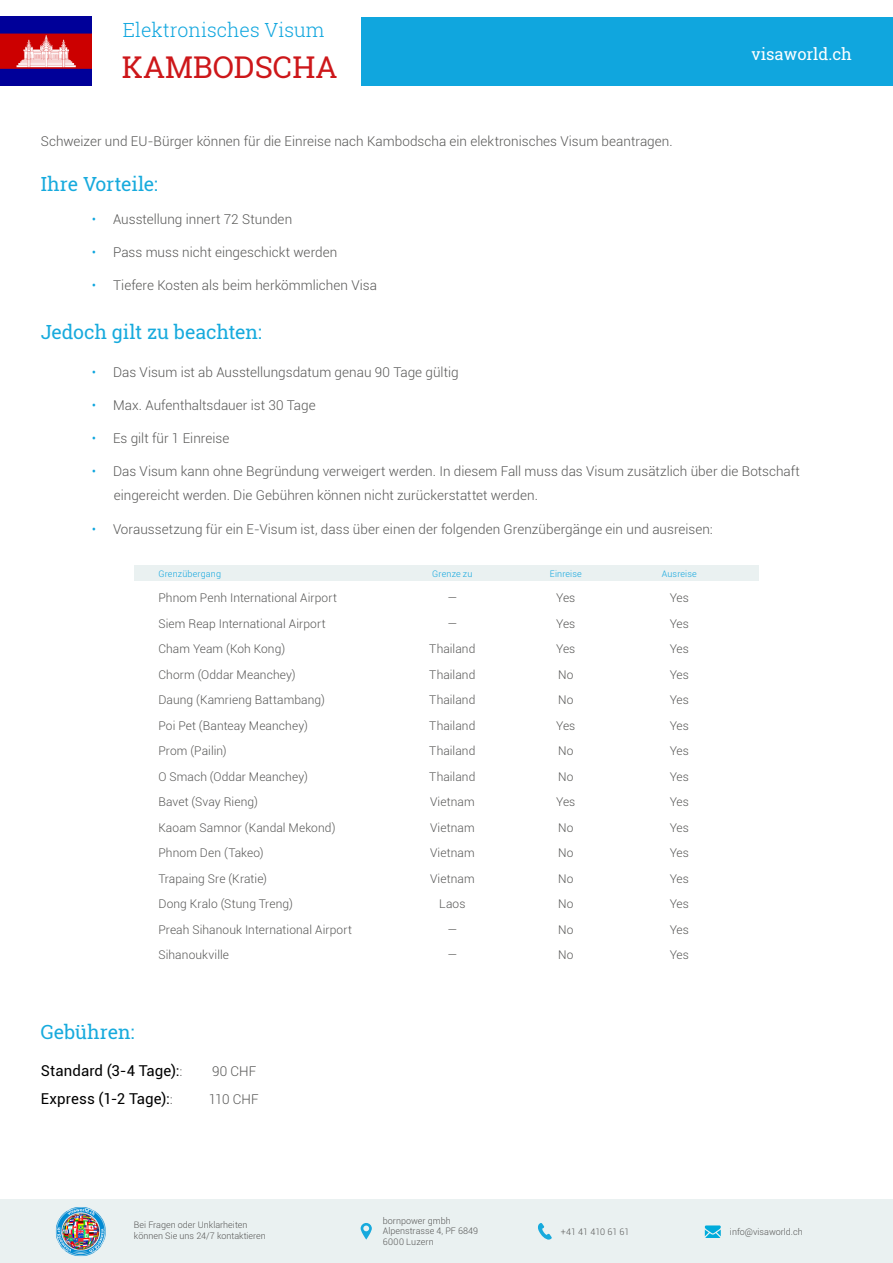
<style>
.page{position:relative;width:893px;height:1263px;background:#fff}
.page>*{position:absolute;margin:0;border:0;box-sizing:border-box;transform-origin:0 0}
.t1{font:30px "Roboto Slab";color:#cd171a}
.t2{font:19.5px "Roboto Slab";letter-spacing:-.01em;color:#17aadd}
.t3{font:300 19.5px "Roboto Slab";color:#10a6de}
.t4{font:16.5px "Roboto Slab";color:#fff}
.t5{font:15px "Roboto";letter-spacing:.005em;color:#000}
.t6{font:300 13.5px "Roboto";letter-spacing:.005em;color:#575756}
.t7{font:300 12px/25.5px "Roboto";letter-spacing:.01em;color:#575756}
.t8{font:300 9px/10.8px "Roboto";color:#575756}
.t9{font:300 9px "Roboto";letter-spacing:.015em;color:#10a6de}
.s1{color:#10a6de}
.s2{font-weight:300;font-size:13.5px;color:#575756}
</style>
<div class="page">
<div style="left:0;top:1199px;width:893px;height:64px;background:#eaf1f1"></div>
<svg style="left:705px;top:1225px;width:16px;height:13px"></svg>
<svg style="left:538px;top:1223px;width:14px;height:16px"></svg>
<svg style="left:361px;top:1223px;width:11px;height:16px"></svg>
<img style="left:55px;top:1207px;width:51px;height:50px">
<div style="left:361px;top:17px;width:532px;height:68px;background:#10a6de"></div>
<img style="left:0;top:16px;width:92px;height:69px">
<div style="left:134px;top:566px;width:625px;height:15px;background:#eaf1f1"></div>
<h2 class="t3" style="left:123px;top:17px;width:203px">Elektronisches Visum</h2>
<h1 class="t1" style="left:122px;top:47px;width:217px">KAMBODSCHA</h1>
<p class="t6" style="left:41px;top:132px;width:633px">Schweizer und EU-Bürger können für die Einreise nach Kambodscha ein elektronisches Visum beantragen.</p>
<h2 class="t2" style="left:41px;top:171px;width:119px">Ihre Vorteile:</h2>
<p class="t6" style="left:92px;top:210px;width:202px"><span class="s1">•</span> Ausstellung innert 72 Stunden</p>
<p class="t6" style="left:92px;top:243px;width:247px"><span class="s1">•</span> Pass muss nicht eingeschickt werden</p>
<p class="t6" style="left:92px;top:276px;width:287px"><span class="s1">•</span> Tiefere Kosten als beim herkömmlichen Visa</p>
<h2 class="t2" style="left:41px;top:319px;width:223px">Jedoch gilt zu beachten:</h2>
<p class="t4" style="left:751px;top:41px;width:102px">visaworld.ch</p>
<p class="t4" style="left:752px;top:43px;width:102px">visaworld.ch</p>
<p class="t6" style="left:92px;top:363px;width:368px"><span class="s1">•</span> Das Visum ist ab Ausstellungsdatum genau 90 Tage gültig</p>
<p class="t6" style="left:92px;top:396px;width:225px"><span class="s1">•</span> Max. Aufenthaltsdauer ist 30 Tage</p>
<p class="t6" style="left:92px;top:429px;width:139px"><span class="s1">•</span> Es gilt für 1 Einreise</p>
<p class="t6" style="left:92px;top:462px;width:710px"><span class="s1">•</span> Das Visum kann ohne Begründung verweigert werden. In diesem Fall muss das Visum zusätzlich über die Botschaft</p>
<p class="t6" style="left:114px;top:486px;width:426px">eingereicht werden. Die Gebühren können nicht zurückerstattet werden.</p>
<p class="t6" style="left:92px;top:520px;width:622px"><span class="s1">•</span> Voraussetzung für ein E-Visum ist, dass über einen der folgenden Grenzübergänge ein und ausreisen:</p>
<p class="t9" style="left:158px;top:567px;width:64px">Grenzübergang</p>
<p class="t7" style="left:158px;top:585px;width:195px">Phnom Penh International Airport<br>Siem Reap International Airport<br>Cham Yeam (Koh Kong)<br>Chorm (Oddar Meanchey)<br>Daung (Kamrieng Battambang)<br>Poi Pet (Banteay Meanchey)<br>Prom (Pailin)<br>O Smach (Oddar Meanchey)<br>Bavet (Svay Rieng)<br>Kaoam Samnor (Kandal Mekond)<br>Phnom Den (Takeo)<br>Trapaing Sre (Kratie)<br>Dong Kralo (Stung Treng)<br>Preah Sihanouk International Airport<br>Sihanoukville</p>
<h2 class="t2" style="left:41px;top:1018px;width:95px">Gebühren:</h2>
<p class="t5" style="left:41px;top:1060px;width:143px">Standard (3-4 Tage):<span class="s2">:</span></p>
<p class="t6" style="left:212px;top:1062px;width:46px">90 CHF</p>
<p class="t5" style="left:41px;top:1088px;width:134px">Express (1-2 Tage):<span class="s2">:</span></p>
<p class="t6" style="left:209px;top:1090px;width:51px">110 CHF</p>
<p class="t9" style="left:432px;top:567px;width:42px">Grenze zu</p>
<p class="t7" style="left:429px;top:585px;width:48px;text-align:center">—<br>—<br>Thailand<br>Thailand<br>Thailand<br>Thailand<br>Thailand<br>Thailand<br>Vietnam<br>Vietnam<br>Vietnam<br>Vietnam<br>Laos<br>—<br>—</p>
<p class="t8" style="left:134px;top:1219px;width:133px">Bei Fragen oder Unklarheiten können Sie uns 24/7 kontaktieren</p>
<p class="t8" style="left:383px;top:1215px;width:97px">bornpower gmbh<br>Alpenstrasse 4, PF 6849<br>6000 Luzern</p>
<p class="t9" style="left:550px;top:567px;width:33px">Einreise</p>
<p class="t7" style="left:556px;top:585px;width:21px">Yes<br>Yes<br>Yes<br>No<br>No<br>Yes<br>No<br>No<br>Yes<br>No<br>No<br>No<br>No<br>No<br>No</p>
<p class="t9" style="left:662px;top:567px;width:36px">Ausreise</p>
<p class="t7" style="left:670px;top:585px;width:21px;text-align:justify">Yes Yes Yes Yes Yes Yes Yes Yes Yes Yes Yes Yes Yes Yes Yes</p>
<p class="t8" style="left:561px;top:1226px;width:70px">+41 41 410 61 61</p>
<p class="t8" style="left:730px;top:1226px;width:74px">info@visaworld.ch</p>
</div>
